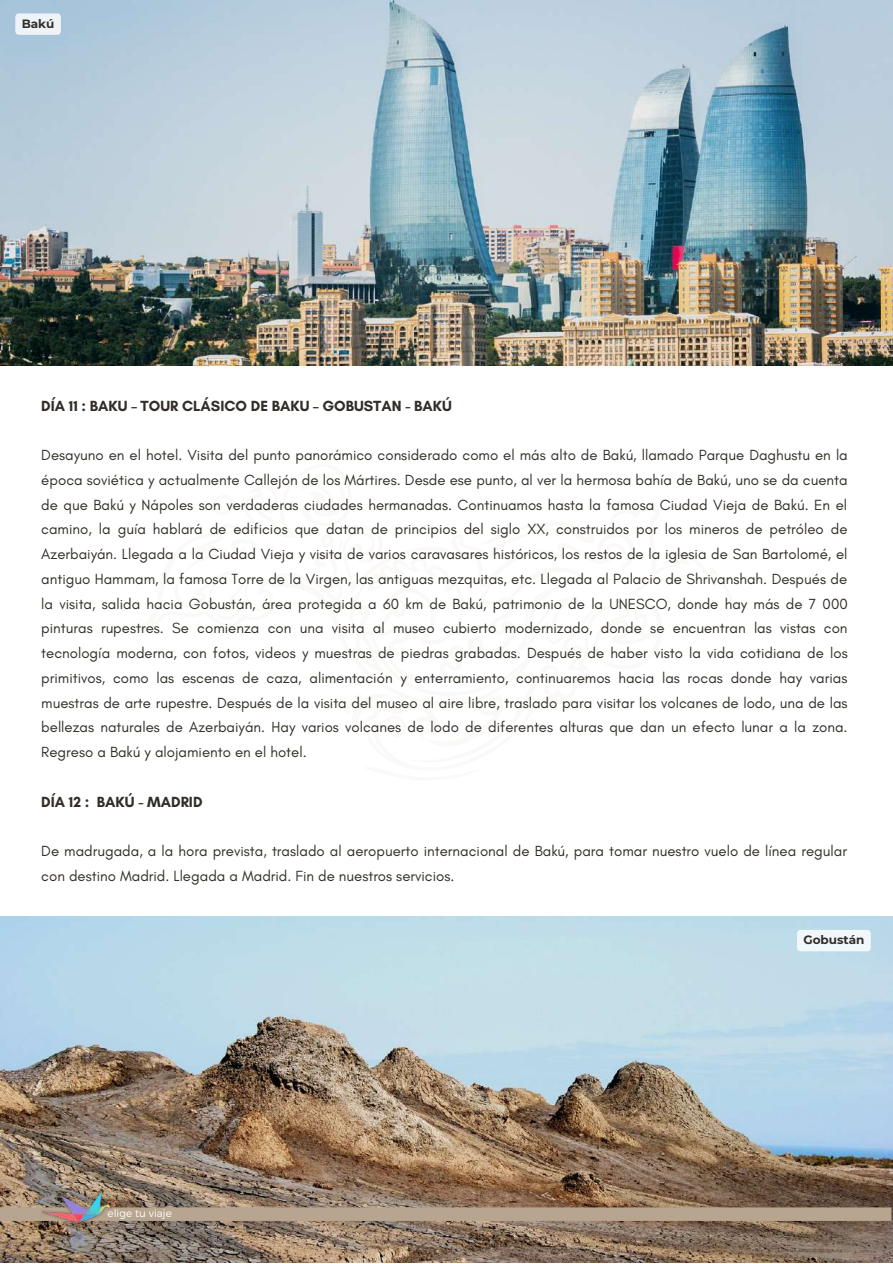
<style>
.page{position:relative;width:893px;height:1264px;background:#fff}
.page>*{position:absolute;margin:0;border:0;box-sizing:border-box;transform-origin:0 0}
.t1{font:15px/24.8px "Glacial Indifference";color:#322d28;text-align:justify}
.t2{font:700 15px "Glacial Indifference";color:#322d28}
.t3{font:700 12px "Montserrat";color:#322d28}
.t4{font:300 10.5px "Montserrat";color:#fff}
</style>
<div class="page">
<img style="left:0;top:916px;width:892px;height:346px">
<div style="left:0;top:1207px;width:891px;height:13px;background:#b8a58f"></div>
<img style="left:40px;top:1188px;width:72px;height:37px">
<img style="left:0;top:0;width:892px;height:365px">
<svg style="left:15px;top:13px;width:46px;height:22px"></svg>
<div style="left:797px;top:929px;width:73px;height:22px;background:#f1f7fa"></div>
<p class="t3" style="left:22px;top:16px;width:34px">Bakú</p>
<p class="t2" style="left:41px;top:396px;width:412px">DÍA 11 : BAKU – TOUR CLÁSICO DE BAKU – GOBUSTAN - BAKÚ</p>
<p class="t1" style="left:41px;top:442px;width:808px">Desayuno en el hotel. Visita del punto panorámico considerado como el más alto de Bakú, llamado Parque Daghustu en la época soviética y actualmente Callejón de los Mártires. Desde ese punto, al ver la hermosa bahía de Bakú, uno se da cuenta de que Bakú y Nápoles son verdaderas ciudades hermanadas. Continuamos hasta la famosa Ciudad Vieja de Bakú. En el camino, la guía hablará de edificios que datan de principios del siglo XX, construidos por los mineros de petróleo de Azerbaiyán. Llegada a la Ciudad Vieja y visita de varios caravasares históricos, los restos de la iglesia de San Bartolomé, el antiguo Hammam, la famosa Torre de la Virgen, las antiguas mezquitas, etc. Llegada al Palacio de Shrivanshah. Después de la visita, salida hacia Gobustán, área protegida a 60 km de Bakú, patrimonio de la UNESCO, donde hay más de 7 000 pinturas rupestres. Se comienza con una visita al museo cubierto modernizado, donde se encuentran las vistas con tecnología moderna, con fotos, videos y muestras de piedras grabadas. Después de haber visto la vida cotidiana de los primitivos, como las escenas de caza, alimentación y enterramiento, continuaremos hacia las rocas donde hay varias muestras de arte rupestre. Después de la visita del museo al aire libre, traslado para visitar los volcanes de lodo, una de las bellezas naturales de Azerbaiyán. Hay varios volcanes de lodo de diferentes alturas que dan un efecto lunar a la zona.<br>Regreso a Bakú y alojamiento en el hotel.</p>
<p class="t2" style="left:41px;top:792px;width:163px">DÍA 12 : BAKÚ - MADRID</p>
<p class="t1" style="left:41px;top:838px;width:807px">De madrugada, a la hora prevista, traslado al aeropuerto internacional de Bakú, para tomar nuestro vuelo de línea regular con destino Madrid. Llegada a Madrid. Fin de nuestros servicios.</p>
<p class="t4" style="left:107px;top:1206px;width:66px">elige tu viaje</p>
<p class="t3" style="left:803px;top:932px;width:62px">Gobustán</p>
</div>
